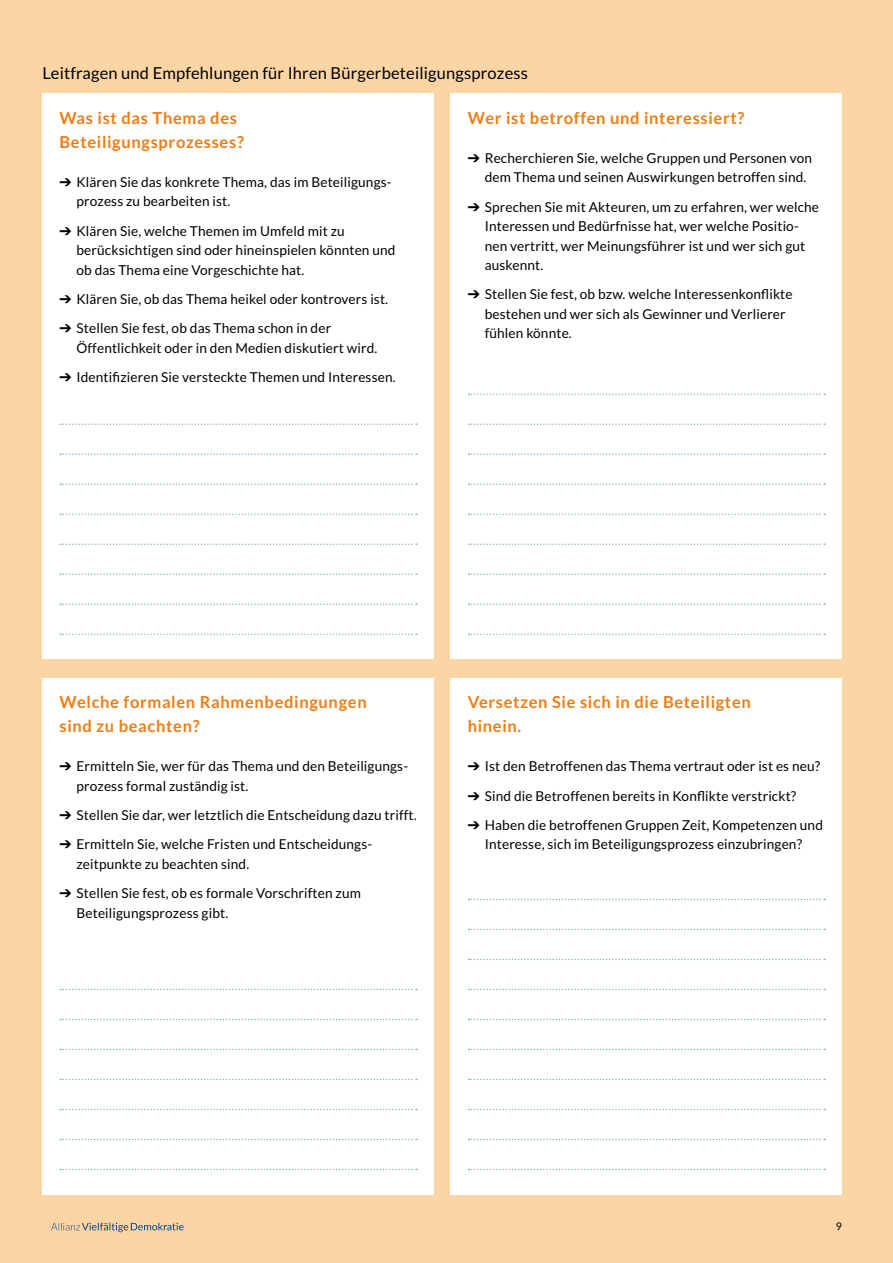
<style>
.page{position:relative;width:893px;height:1263px;background:#fcd5a5}
.page>*{position:absolute;margin:0;border:0;box-sizing:border-box;transform-origin:0 0}
.t1{font:700 16.5px/24px "Lato";letter-spacing:.04em;color:#ef7d14}
.t2{font:16.5px "Lato";letter-spacing:.01em;color:#000}
.t3{font:13.65px/19.5px "Lato";letter-spacing:.01em;color:#000}
.t4{font:10.5px "Lato";color:#000}
</style>
<div class="page">
<div style="left:43px;top:94px;width:391px;height:564px;background:#fff"></div>
<div style="left:451px;top:94px;width:391px;height:564px;background:#fff"></div>
<div style="left:43px;top:678px;width:391px;height:517px;background:#fff"></div>
<div style="left:451px;top:678px;width:391px;height:517px;background:#fff"></div>
<svg style="left:60px;top:423px;width:357px;height:2px"></svg>
<svg style="left:60px;top:453px;width:357px;height:2px"></svg>
<svg style="left:60px;top:483px;width:357px;height:2px"></svg>
<svg style="left:60px;top:513px;width:357px;height:2px"></svg>
<svg style="left:60px;top:543px;width:357px;height:2px"></svg>
<svg style="left:60px;top:573px;width:357px;height:2px"></svg>
<svg style="left:60px;top:603px;width:357px;height:2px"></svg>
<svg style="left:60px;top:633px;width:357px;height:2px"></svg>
<svg style="left:468px;top:393px;width:357px;height:2px"></svg>
<svg style="left:468px;top:423px;width:357px;height:2px"></svg>
<svg style="left:468px;top:453px;width:357px;height:2px"></svg>
<svg style="left:468px;top:483px;width:357px;height:2px"></svg>
<svg style="left:468px;top:513px;width:357px;height:2px"></svg>
<svg style="left:468px;top:543px;width:357px;height:2px"></svg>
<svg style="left:468px;top:573px;width:357px;height:2px"></svg>
<svg style="left:468px;top:603px;width:357px;height:2px"></svg>
<svg style="left:468px;top:633px;width:357px;height:2px"></svg>
<svg style="left:60px;top:989px;width:357px;height:1px"></svg>
<svg style="left:60px;top:1019px;width:357px;height:1px"></svg>
<svg style="left:60px;top:1049px;width:357px;height:1px"></svg>
<svg style="left:60px;top:1079px;width:357px;height:1px"></svg>
<svg style="left:60px;top:1109px;width:357px;height:1px"></svg>
<svg style="left:60px;top:1139px;width:357px;height:1px"></svg>
<svg style="left:60px;top:1169px;width:357px;height:1px"></svg>
<svg style="left:468px;top:899px;width:357px;height:1px"></svg>
<svg style="left:468px;top:929px;width:357px;height:1px"></svg>
<svg style="left:468px;top:959px;width:357px;height:1px"></svg>
<svg style="left:468px;top:989px;width:357px;height:1px"></svg>
<svg style="left:468px;top:1019px;width:357px;height:1px"></svg>
<svg style="left:468px;top:1049px;width:357px;height:1px"></svg>
<svg style="left:468px;top:1079px;width:357px;height:1px"></svg>
<svg style="left:468px;top:1109px;width:357px;height:1px"></svg>
<svg style="left:468px;top:1139px;width:357px;height:1px"></svg>
<svg style="left:468px;top:1169px;width:357px;height:1px"></svg>
<svg style="left:51px;top:1223px;width:133px;height:9px"></svg>
<p class="t2" style="left:43px;top:64px;width:487px">Leitfragen und Empfehlungen für Ihren Bürgerbeteiligungsprozess</p>
<p class="t1" style="left:60px;top:106px;width:186px">Was ist das Thema des<br>Beteiligungsprozesses?</p>
<p class="t3" style="left:77px;top:172px;width:317px;text-indent:-17px">➔ Klären Sie das konkrete Thema, das im Beteiligungs&shy;prozess zu bearbeiten ist.</p>
<p class="t3" style="left:77px;top:221px;width:321px;text-indent:-17px">➔ Klären Sie, welche Themen im Umfeld mit zu berücksichtigen sind oder hineinspielen könnten und ob das Thema eine Vorgeschichte hat.</p>
<p class="t3" style="left:60px;top:289px;width:330px">➔ Klären Sie, ob das Thema heikel oder kontrovers ist.</p>
<p class="t3" style="left:77px;top:318px;width:302px;text-indent:-17px">➔ Stellen Sie fest, ob das Thema schon in der<br>Öffentlichkeit oder in den Medien diskutiert wird.</p>
<p class="t3" style="left:60px;top:367px;width:338px">➔ Identifizieren Sie versteckte Themen und Interessen.</p>
<p class="t1" style="left:468px;top:106px;width:278px">Wer ist betroffen und interessiert?</p>
<p class="t3" style="left:485px;top:148px;width:329px;text-indent:-17px">➔ Recherchieren Sie, welche Gruppen und Personen von dem Thema und seinen Auswirkungen betroffen sind.</p>
<p class="t3" style="left:485px;top:197px;width:336px;text-indent:-17px">➔ Sprechen Sie mit Akteuren, um zu erfahren, wer welche Interessen und Bedürfnisse hat, wer welche Positio&shy;nen vertritt, wer Meinungsführer ist und wer sich gut auskennt.</p>
<p class="t3" style="left:485px;top:285px;width:309px;text-indent:-17px">➔ Stellen Sie fest, ob bzw. welche Interessenkonflikte bestehen und wer sich als Gewinner und Verlierer fühlen könnte.</p>
<p class="t1" style="left:60px;top:690px;width:309px">Welche formalen Rahmenbedingungen sind zu beachten?</p>
<p class="t3" style="left:77px;top:757px;width:333px;text-indent:-17px">➔ Ermitteln Sie, wer für das Thema und den Beteiligungs&shy;prozess formal zuständig ist.</p>
<p class="t3" style="left:60px;top:805px;width:359px">➔ Stellen Sie dar, wer letztlich die Entscheidung dazu trifft.</p>
<p class="t3" style="left:77px;top:835px;width:297px;text-indent:-17px">➔ Ermitteln Sie, welche Fristen und Entscheidungs&shy;zeitpunkte zu beachten sind.</p>
<p class="t3" style="left:77px;top:883px;width:286px;text-indent:-17px">➔ Stellen Sie fest, ob es formale Vorschriften zum<br>Beteiligungsprozess gibt.</p>
<p class="t1" style="left:468px;top:690px;width:285px">Versetzen Sie sich in die Beteiligten hinein.</p>
<p class="t3" style="left:468px;top:757px;width:354px">➔ Ist den Betroffenen das Thema vertraut oder ist es neu?</p>
<p class="t3" style="left:468px;top:786px;width:330px">➔ Sind die Betroffenen bereits in Konflikte verstrickt?</p>
<p class="t3" style="left:468px;top:815px;width:357px;text-align:center">➔ Haben die betroffenen Gruppen Zeit, Kompetenzen und<br>Interesse, sich im Beteiligungsprozess einzubringen?</p>
<p class="t4" style="left:836px;top:1221px;width:8px">9</p>
</div>
